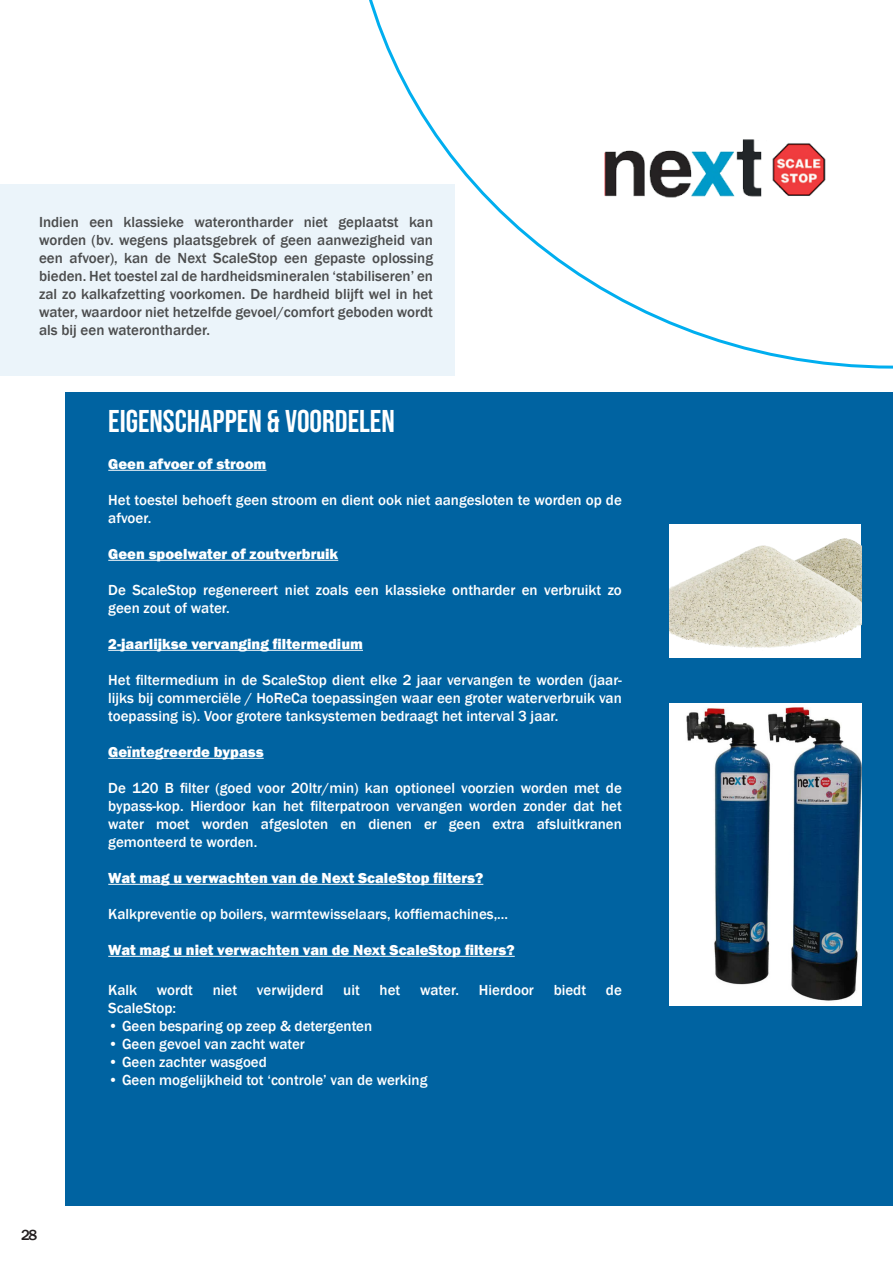
<style>
.page{position:relative;width:893px;height:1263px;background:#fff}
.page>*{position:absolute;margin:0;border:0;box-sizing:border-box;transform-origin:0 0}
.t1{font:31.5px "Bebas Neue";color:#fff}
.t2{font:500 15px/18px "Franklin Gothic";color:#fff}
.t3{font:500 15px/18px "Franklin Gothic";color:#4b4c4d;text-align:justify}
.t4{font:800 15px "Franklin Gothic";color:#fff}
.t5{font:500 15px "Franklin Gothic";color:#231f20}
</style>
<div class="page">
<svg style="left:369px;top:0;width:524px;height:369px"></svg>
<div style="left:66px;top:392px;width:827px;height:813px;background:#0063a1"></div>
<div style="left:0;top:184px;width:454px;height:191px;background:#ebf4fa"></div>
<div style="left:670px;top:524px;width:191px;height:134px;background:#fff"></div>
<img style="left:670px;top:538px;width:191px;height:110px">
<hr style="left:108px;top:470px;width:158px;height:1px;background:#fff">
<hr style="left:108px;top:560px;width:230px;height:1px;background:#fff">
<hr style="left:108px;top:650px;width:255px;height:1px;background:#fff">
<hr style="left:108px;top:758px;width:156px;height:1px;background:#fff">
<hr style="left:108px;top:884px;width:375px;height:1px;background:#fff">
<hr style="left:108px;top:956px;width:407px;height:1px;background:#fff">
<img style="left:581px;top:96px;width:272px;height:144px">
<img style="left:670px;top:704px;width:191px;height:301px">
<div style="left:670px;top:790px;width:34px;height:209px;background:#fff"></div>
<p class="t3" style="left:39px;top:214px;width:396px">Indien een klassieke waterontharder niet geplaatst kan worden (bv. wegens plaatsgebrek of geen aanwezigheid van een afvoer), kan de Next ScaleStop een gepaste oplossing bieden. Het toestel zal de hardheidsmineralen ‘stabiliseren’ en zal zo kalkafzetting voorkomen. De hardheid blijft wel in het water, waardoor niet hetzelfde gevoel/comfort geboden wordt als bij een waterontharder.</p>
<p class="t5" style="left:21px;top:1225px;width:17px">28</p>
<p class="t1" style="left:108px;top:403px;width:288px">EIGENSCHAPPEN &amp; VOORDELEN</p>
<p class="t4" style="left:108px;top:454px;width:160px">Geen afvoer of stroom</p>
<p class="t2" style="left:108px;top:491px;width:515px">Het toestel behoeft geen stroom en dient ook niet aangesloten te worden op de afvoer.</p>
<p class="t4" style="left:108px;top:544px;width:231px">Geen spoelwater of zoutverbruik</p>
<p class="t2" style="left:108px;top:581px;width:515px">De ScaleStop regenereert niet zoals een klassieke ontharder en verbruikt zo geen zout of water.</p>
<p class="t4" style="left:108px;top:634px;width:256px">2-jaarlijkse vervanging filtermedium</p>
<p class="t2" style="left:108px;top:671px;width:515px;text-align:justify">Het filtermedium in de ScaleStop dient elke 2 jaar vervangen te worden (jaar&shy;lijks bij commerciële / HoReCa toepassingen waar een groter waterverbruik van toepassing is). Voor grotere tanksystemen bedraagt het interval 3 jaar.</p>
<p class="t4" style="left:108px;top:742px;width:157px">Geïntegreerde bypass</p>
<p class="t2" style="left:108px;top:779px;width:515px;text-align:justify">De 120 B filter (goed voor 20ltr/min) kan optioneel voorzien worden met de bypass-kop. Hierdoor kan het filterpatroon vervangen worden zonder dat het water moet worden afgesloten en dienen er geen extra afsluitkranen gemonteerd te worden.</p>
<p class="t4" style="left:108px;top:868px;width:377px">Wat mag u verwachten van de Next ScaleStop filters?</p>
<p class="t2" style="left:108px;top:905px;width:401px">Kalkpreventie op boilers, warmtewisselaars, koffiemachines,...</p>
<p class="t4" style="left:108px;top:940px;width:408px">Wat mag u niet verwachten van de Next ScaleStop filters?</p>
<p class="t2" style="left:108px;top:981px;width:30px">Kalk</p>
<p class="t2" style="left:157px;top:981px;width:38px">wordt</p>
<p class="t2" style="left:213px;top:981px;width:26px">niet</p>
<p class="t2" style="left:257px;top:981px;width:68px">verwijderd</p>
<p class="t2" style="left:343px;top:981px;width:18px">uit</p>
<p class="t2" style="left:380px;top:981px;width:22px">het</p>
<p class="t2" style="left:420px;top:981px;width:40px">water.</p>
<p class="t2" style="left:479px;top:981px;width:57px">Hierdoor</p>
<p class="t2" style="left:554px;top:981px;width:34px">biedt</p>
<p class="t2" style="left:606px;top:981px;width:17px">de</p>
<p class="t2" style="left:108px;top:999px;width:69px">ScaleStop:</p>
<p class="t2" style="left:108px;top:1017px;width:266px">• Geen besparing op zeep &amp; detergenten</p>
<p class="t2" style="left:108px;top:1035px;width:198px">• Geen gevoel van zacht water</p>
<p class="t2" style="left:108px;top:1053px;width:160px">• Geen zachter wasgoed</p>
<p class="t2" style="left:108px;top:1071px;width:321px">• Geen mogelijkheid tot ‘controle’ van de werking</p>
</div>
